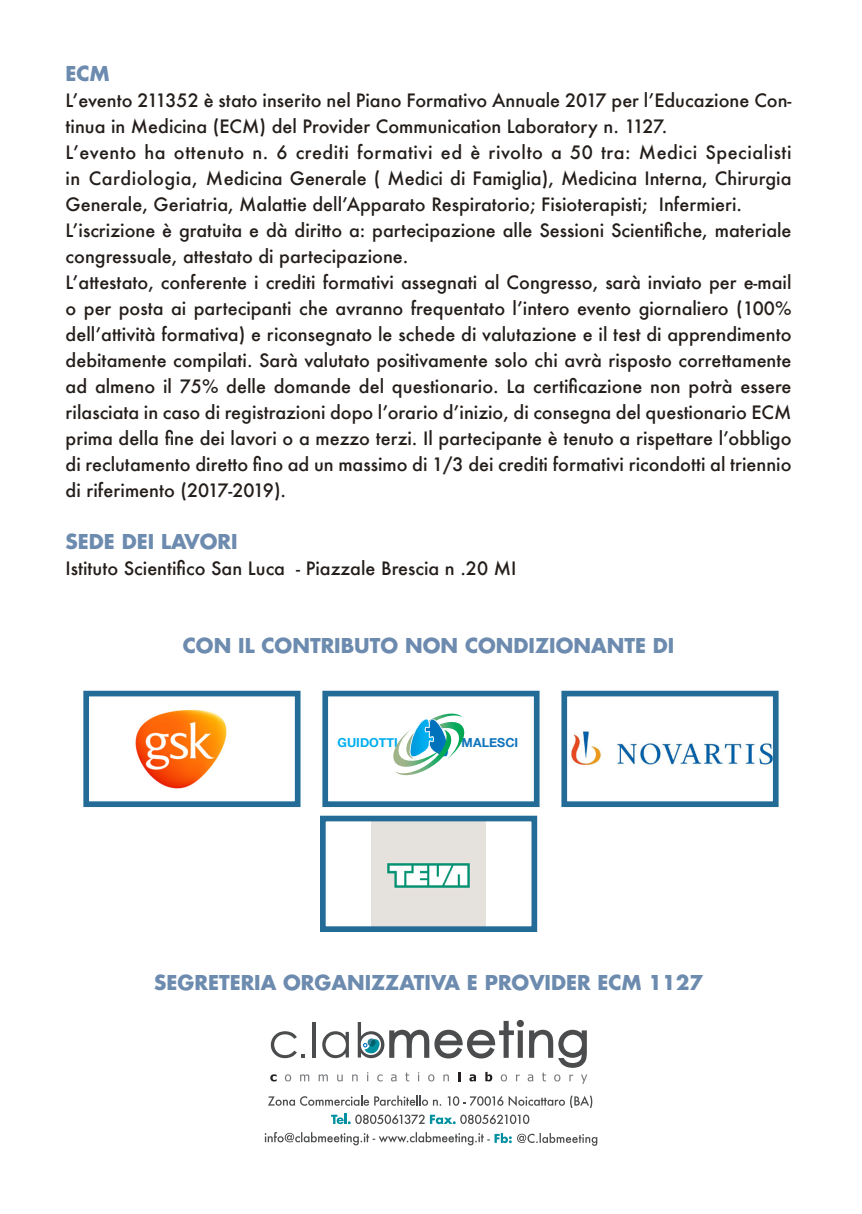
<style>
.page{position:relative;width:862px;height:1214px;background:#fff}
.page>*{position:absolute;margin:0;border:0;box-sizing:border-box;transform-origin:0 0}
.t1{font:700 20px "Futura";color:#6c8baf}
.t2{font:500 18px/26px "Futura";color:#241e1b}
.t3{font:700 12.4px "Helvetica Neue";color:#00aeef}
.t4{font:700 12.4px "Helvetica Neue";color:#1074bc}
</style>
<div class="page">
<svg style="left:393px;top:713px;width:72px;height:63px"></svg>
<div style="left:322px;top:690px;width:217px;height:117px;border:6px solid #236c98"></div>
<img style="left:571px;top:729px;width:200px;height:37px">
<div style="left:561px;top:690px;width:217px;height:117px;border:6px solid #236c98"></div>
<img style="left:135px;top:709px;width:92px;height:80px">
<div style="left:83px;top:690px;width:217px;height:117px;border:6px solid #236c98"></div>
<img style="left:372px;top:822px;width:113px;height:102px">
<div style="left:320px;top:815px;width:217px;height:116px;border:6px solid #236c98"></div>
<svg style="left:270px;top:1074px;width:7px;height:7px"></svg>
<svg style="left:285px;top:1074px;width:6px;height:7px"></svg>
<svg style="left:300px;top:1074px;width:9px;height:7px"></svg>
<hr style="left:312px;top:1021px;width:3px;height:36px;background:#4b4c4d">
<svg style="left:319px;top:1019px;width:268px;height:64px"></svg>
<svg style="left:271px;top:1031px;width:34px;height:26px"></svg>
<svg style="left:268px;top:1095px;width:173px;height:10px"></svg>
<svg style="left:447px;top:1095px;width:145px;height:12px"></svg>
<svg style="left:331px;top:1113px;width:198px;height:11px"></svg>
<svg style="left:265px;top:1132px;width:332px;height:13px"></svg>
<p class="t1" style="left:66px;top:60px;width:45px">ECM</p>
<p class="t2" style="left:66px;top:87px;width:727px">L’evento 211352 è stato inserito nel Piano Formativo Annuale 2017 per l’Educazione Con&shy;tinua in Medicina (ECM) del Provider Communication Laboratory n. 1127.</p>
<p class="t2" style="left:66px;top:139px;width:727px;text-align:justify">L’evento ha ottenuto n. 6 crediti formativi ed è rivolto a 50 tra: Medici Specialisti in Cardiologia, Medicina Generale ( Medici di Famiglia), Medicina Interna, Chirurgia Generale, Geriatria, Malattie dell’Apparato Respiratorio; Fisioterapisti; Infermieri.</p>
<p class="t2" style="left:66px;top:217px;width:727px">L’iscrizione è gratuita e dà diritto a: partecipazione alle Sessioni Scientifiche, materiale congressuale, attestato di partecipazione.</p>
<p class="t2" style="left:66px;top:269px;width:727px;text-align:justify">L’attestato, conferente i crediti formativi assegnati al Congresso, sarà inviato per e-mail o per posta ai partecipanti che avranno frequentato l’intero evento giornaliero (100% dell’attività formativa) e riconsegnato le schede di valutazione e il test di apprendimento debitamente compilati. Sarà valutato positivamente solo chi avrà risposto correttamente ad almeno il 75% delle domande del questionario. La certificazione non potrà essere rilasciata in caso di registrazioni dopo l’orario d’inizio, di consegna del questionario ECM prima della fine dei lavori o a mezzo terzi. Il partecipante è tenuto a rispettare l’obbligo di reclutamento diretto fino ad un massimo di 1/3 dei crediti formativi ricondotti al triennio di riferimento (2017-2019).</p>
<p class="t1" style="left:66px;top:528px;width:173px">SEDE DEI LAVORI</p>
<p class="t2" style="left:66px;top:555px;width:452px">Istituto Scientifico San Luca - Piazzale Brescia n .20 MI</p>
<p class="t1" style="left:183px;top:632px;width:493px">CON IL CONTRIBUTO NON CONDIZIONANTE DI</p>
<p class="t3" style="left:338px;top:731px;width:62px">GUIDOTTI</p>
<p class="t4" style="left:461px;top:731px;width:58px">MALESCI</p>
<p class="t1" style="left:154px;top:969px;width:550px">SEGRETERIA ORGANIZZATIVA E PROVIDER ECM 1127</p>
</div>
